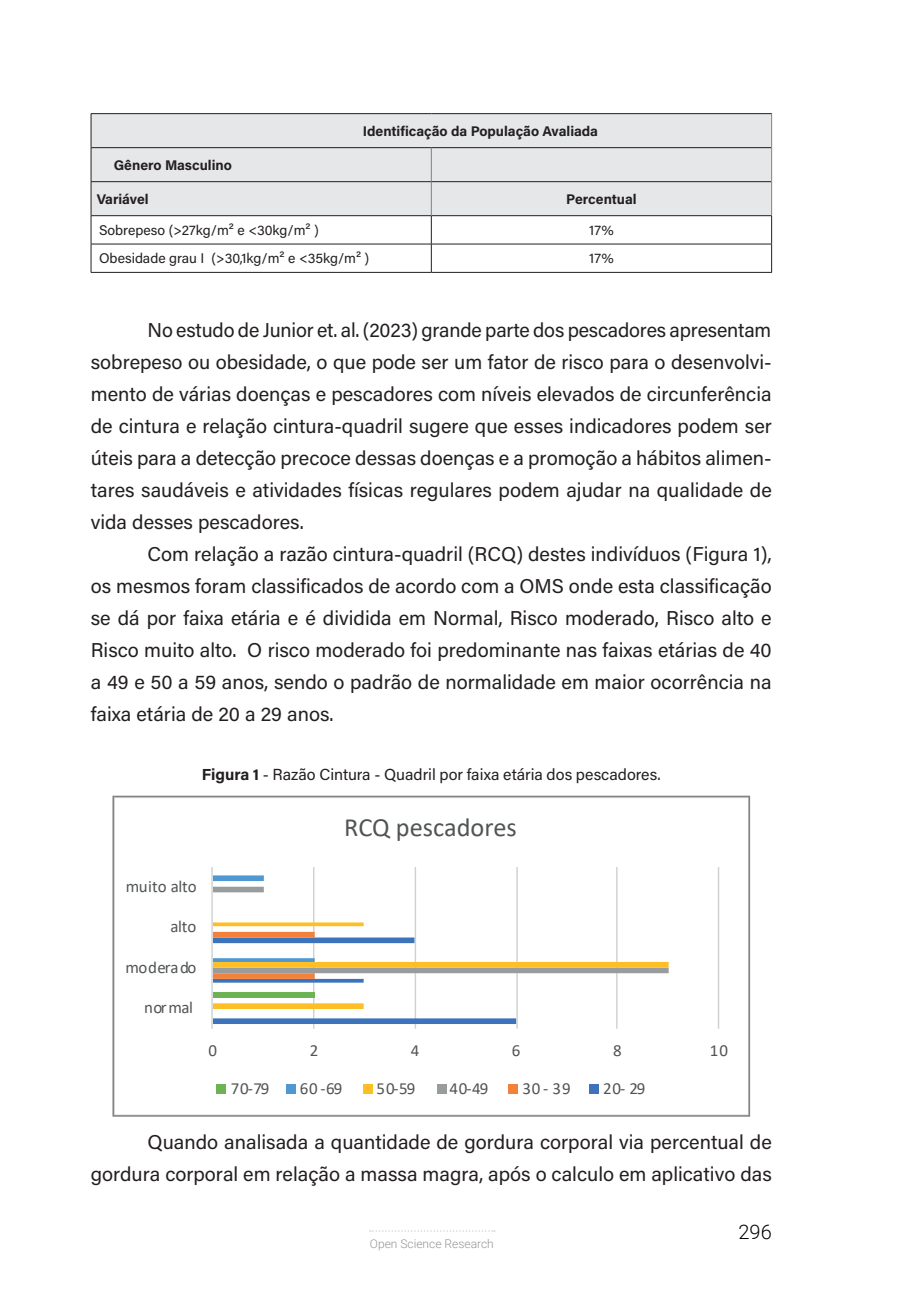
<style>
.page{position:relative;width:908px;height:1304px;background:#fff}
.page>*{position:absolute;margin:0;border:0;box-sizing:border-box;transform-origin:0 0}
.t1{font:26.4px "Calibri";color:#515455}
._04_texto{font:20px/32px "Acumin Pro";color:#231f20;text-align:justify}
.t2{font:300 20px "Roboto";color:#040101}
.t3{font:17px "Calibri";letter-spacing:-.005em;color:#515455}
._06_figura-quadro-tabela{font:16px "Acumin Pro";color:#231f20}
.Texto_Esquerda_Preto{font:14px "Acumin Pro";color:#231f20}
.Texto_Centro_Preto{font:700 14px "Acumin Pro";letter-spacing:-.005em;color:#231f20}
.Texto_Esquerda_Preto-2{font:700 14px "Acumin Pro";color:#231f20}
.Texto_Centro_Preto-2{font:14px "Acumin Pro";color:#231f20}
.t4{font:300 12px "Roboto";color:#939598}
.s1{font-weight:700}
</style>
<div class="page">
<svg style="left:370px;top:1230px;width:124px;height:2px"></svg>
<div style="left:92px;top:114px;width:679px;height:101px;background:#e6e7e9"></div>
<hr style="left:91px;top:113px;width:340px;height:1px;background:#231f20">
<hr style="left:91px;top:114px;width:1px;height:33px;background:#231f20">
<hr style="left:431px;top:113px;width:340px;height:1px;background:#231f20">
<hr style="left:91px;top:147px;width:340px;height:1px;background:#231f20">
<hr style="left:91px;top:148px;width:1px;height:33px;background:#231f20">
<hr style="left:431px;top:147px;width:340px;height:1px;background:#231f20">
<hr style="left:91px;top:181px;width:340px;height:1px;background:#231f20">
<hr style="left:91px;top:182px;width:1px;height:33px;background:#231f20">
<hr style="left:431px;top:181px;width:340px;height:1px;background:#231f20">
<hr style="left:91px;top:215px;width:340px;height:1px;background:#231f20">
<hr style="left:431px;top:215px;width:340px;height:1px;background:#231f20">
<hr style="left:771px;top:114px;width:1px;height:34px;background:#808285">
<hr style="left:431px;top:148px;width:1px;height:33px;background:#808285">
<hr style="left:771px;top:148px;width:1px;height:34px;background:#808285">
<hr style="left:431px;top:182px;width:1px;height:33px;background:#808285">
<hr style="left:771px;top:182px;width:1px;height:33px;background:#808285">
<hr style="left:91px;top:244px;width:340px;height:1px;background:#231f20">
<svg style="left:91px;top:216px;width:1px;height:56px"></svg>
<hr style="left:431px;top:244px;width:340px;height:1px;background:#231f20">
<svg style="left:431px;top:216px;width:1px;height:56px"></svg>
<svg style="left:771px;top:216px;width:1px;height:56px"></svg>
<hr style="left:91px;top:272px;width:340px;height:1px;background:#231f20">
<hr style="left:431px;top:272px;width:340px;height:1px;background:#231f20">
<hr style="left:313px;top:867px;width:1px;height:162px;background:#cfd1d0">
<hr style="left:414px;top:867px;width:2px;height:162px;background:#cfd1d0">
<hr style="left:516px;top:867px;width:1px;height:162px;background:#cfd1d0">
<hr style="left:616px;top:867px;width:1px;height:162px;background:#cfd1d0">
<hr style="left:717px;top:867px;width:2px;height:162px;background:#cfd1d0">
<div style="left:213px;top:1018px;width:303px;height:6px;background:#3d73ba"></div>
<svg style="left:213px;top:979px;width:150px;height:4px"></svg>
<div style="left:213px;top:937px;width:201px;height:6px;background:#3d73ba"></div>
<div style="left:213px;top:973px;width:101px;height:6px;background:#f2813c"></div>
<div style="left:213px;top:932px;width:101px;height:5px;background:#f2813c"></div>
<div style="left:213px;top:968px;width:455px;height:5px;background:#999c9d"></div>
<div style="left:213px;top:887px;width:51px;height:5px;background:#999c9d"></div>
<div style="left:213px;top:1003px;width:150px;height:6px;background:#fdbe26"></div>
<div style="left:213px;top:962px;width:455px;height:6px;background:#fdbe26"></div>
<svg style="left:213px;top:922px;width:150px;height:4px"></svg>
<svg style="left:213px;top:958px;width:101px;height:4px"></svg>
<div style="left:213px;top:875px;width:51px;height:6px;background:#4f98d2"></div>
<div style="left:213px;top:992px;width:101px;height:6px;background:#6db255"></div>
<hr style="left:211px;top:867px;width:2px;height:162px;background:#cfd1d0">
<div style="left:217px;top:1084px;width:9px;height:10px;background:#6db255"></div>
<div style="left:286px;top:1084px;width:10px;height:10px;background:#4f98d2"></div>
<div style="left:363px;top:1084px;width:10px;height:10px;background:#fdbe26"></div>
<div style="left:437px;top:1084px;width:9px;height:10px;background:#999c9d"></div>
<div style="left:508px;top:1084px;width:10px;height:10px;background:#f2813c"></div>
<div style="left:589px;top:1084px;width:9px;height:10px;background:#3d73ba"></div>
<div style="left:112px;top:796px;width:637px;height:321px;border:2px solid #808285"></div>
<p class="Texto_Centro_Preto" style="left:363px;top:121px;width:236px">Identificação da População Avaliada</p>
<p class="Texto_Esquerda_Preto-2" style="left:114px;top:155px;width:120px">Gênero Masculino</p>
<p class="Texto_Esquerda_Preto-2" style="left:97px;top:189px;width:53px">Variável</p>
<p class="Texto_Centro_Preto" style="left:566px;top:189px;width:72px">Percentual</p>
<p class="Texto_Esquerda_Preto" style="left:99px;top:220px;width:221px">Sobrepeso (&gt;27kg/m² e &lt;30kg/m² )</p>
<p class="Texto_Centro_Preto-2" style="left:589px;top:220px;width:26px">17%</p>
<p class="Texto_Esquerda_Preto" style="left:99px;top:249px;width:272px">Obesidade grau I (&gt;30,1kg/m² e &lt;35kg/m² )</p>
<p class="Texto_Centro_Preto-2" style="left:589px;top:249px;width:26px">17%</p>
<p class="_04_texto" style="left:91px;top:313px;width:682px;text-indent:57px">No estudo de Junior et. al. (2023) grande parte dos pescadores apresentam sobrepeso ou obesidade, o que pode ser um fator de risco para o desenvolvi&shy;mento de várias doenças e pescadores com níveis elevados de circunferência de cintura e relação cintura-quadril sugere que esses indicadores podem ser úteis para a detecção precoce dessas doenças e a promoção a hábitos alimen&shy;tares saudáveis e atividades físicas regulares podem ajudar na qualidade de vida desses pescadores.</p>
<p class="_04_texto" style="left:91px;top:537px;width:682px;text-indent:57px">Com relação a razão cintura-quadril (RCQ) destes indivíduos (Figura 1), os mesmos foram classificados de acordo com a OMS onde esta classificação se dá por faixa etária e é dividida em Normal, Risco moderado, Risco alto e Risco muito alto. O risco moderado foi predominante nas faixas etárias de 40 a 49 e 50 a 59 anos, sendo o padrão de normalidade em maior ocorrência na faixa etária de 20 a 29 anos.</p>
<p class="_06_figura-quadro-tabela" style="left:202px;top:763px;width:460px"><span class="s1">Figura 1</span> - Razão Cintura - Quadril por faixa etária dos pescadores.</p>
<p class="t1" style="left:344px;top:809px;width:174px">RCQ pescadores</p>
<p class="t3" style="left:126px;top:875px;width:72px">muito alto</p>
<p class="t3" style="left:170px;top:914px;width:27px">alto</p>
<p class="t3" style="left:125px;top:956px;width:73px">moderado</p>
<p class="t3" style="left:144px;top:995px;width:51px">normal</p>
<p class="t3" style="left:208px;top:1039px;width:10px">0</p>
<p class="t3" style="left:309px;top:1039px;width:10px">2</p>
<p class="t3" style="left:410px;top:1039px;width:10px">4</p>
<p class="t3" style="left:511px;top:1039px;width:10px">6</p>
<p class="t3" style="left:612px;top:1039px;width:10px">8</p>
<p class="t3" style="left:709px;top:1039px;width:19px">10</p>
<p class="t3" style="left:231px;top:1076px;width:40px">70-79</p>
<p class="t3" style="left:300px;top:1076px;width:44px">60 -69</p>
<p class="t3" style="left:376px;top:1076px;width:40px">50-59</p>
<p class="t3" style="left:449px;top:1076px;width:40px">40-49</p>
<p class="t3" style="left:522px;top:1076px;width:50px">30 - 39</p>
<p class="t3" style="left:602px;top:1076px;width:44px">20- 29</p>
<p class="_04_texto" style="left:91px;top:1125px;width:682px;text-align:right">Quando analisada a quantidade de gordura corporal via percentual de gordura corporal em relação a massa magra, após o calculo em aplicativo das</p>
<p class="t4" style="left:370px;top:1235px;width:125px">Open Science Research</p>
<p class="t2" style="left:738px;top:1218px;width:35px">296</p>
</div>
